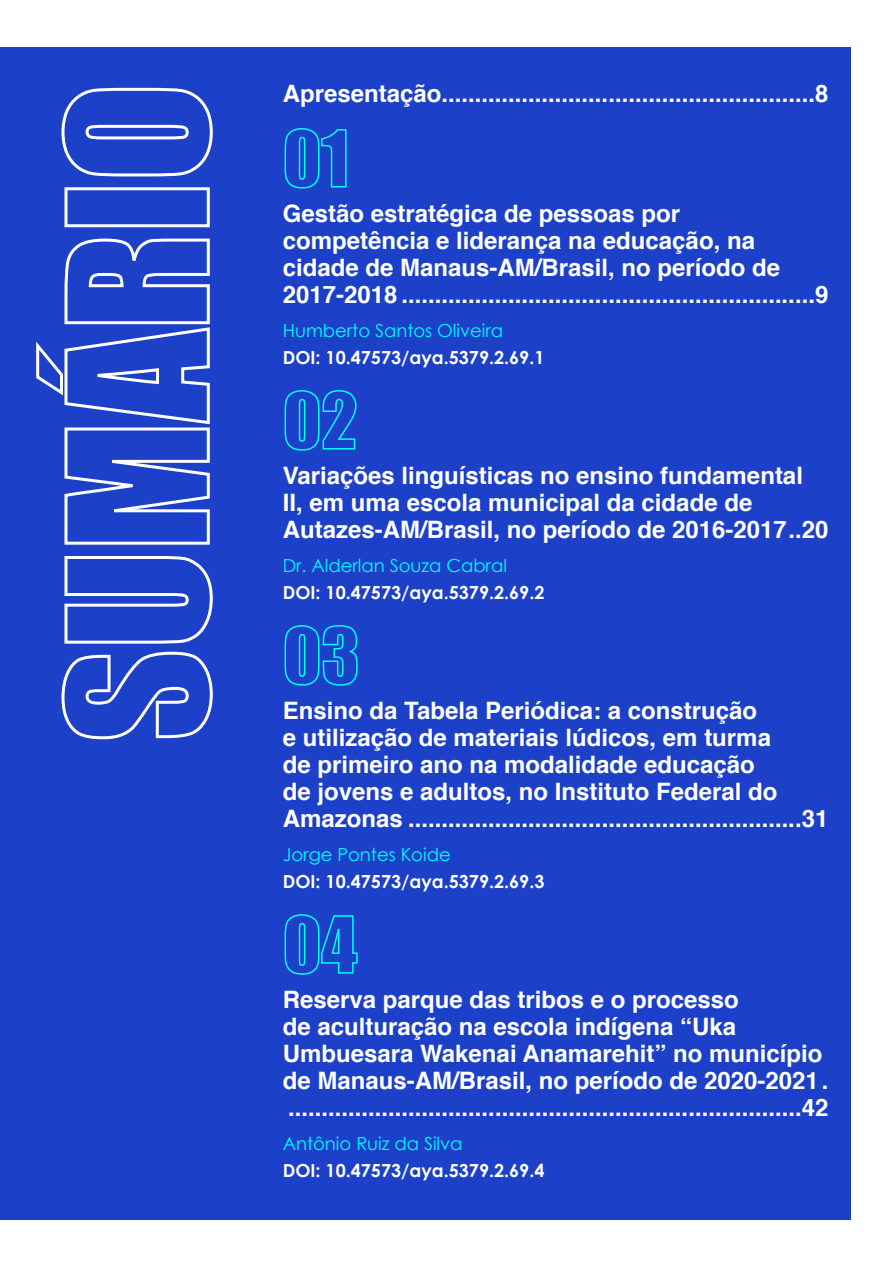
<style>
.page{position:relative;width:893px;height:1263px;background:#fff}
.page>*{position:absolute;margin:0;border:0;box-sizing:border-box;transform-origin:0 0}
.t1{font:700 24px/27px "Helvetica";color:#fff}
.t2{font:700 18px "Century Gothic";color:#fff}
.t3{font:18px "Century Gothic";color:#0ff}
</style>
<div class="page">
<div style="left:0;top:47px;width:850px;height:1172px;background:#1c41c8"></div>
<svg style="left:284px;top:128px;width:63px;height:61px"></svg>
<svg style="left:284px;top:390px;width:73px;height:61px"></svg>
<svg style="left:284px;top:625px;width:74px;height:61px"></svg>
<svg style="left:284px;top:914px;width:74px;height:61px"></svg>
<svg style="left:61px;top:556px;width:152px;height:184px"></svg>
<svg style="left:36px;top:238px;width:174px;height:307px"></svg>
<div style="left:64px;top:187px;width:146px;height:40px;border:3px solid #fff"></div>
<svg style="left:61px;top:87px;width:152px;height:90px"></svg>
<p class="t1" style="left:283px;top:80px;width:547px">Apresentação........................................................8</p>
<p class="t1" style="left:283px;top:201px;width:547px">Gestão estratégica de pessoas por competência e liderança na educação, na cidade de Manaus-AM/Brasil, no período de 2017-2018 ..............................................................9</p>
<p class="t3" style="left:283px;top:318px;width:222px">Humberto Santos Oliveira</p>
<p class="t2" style="left:283px;top:344px;width:263px">DOI: 10.47573/aya.5379.2.69.1</p>
<p class="t1" style="left:283px;top:463px;width:547px">Variações linguísticas no ensino fundamental<br>II, em uma escola municipal da cidade de<br>Autazes-AM/Brasil, no período de 2016-2017..20</p>
<p class="t3" style="left:283px;top:553px;width:226px">Dr. Alderlan Souza Cabral</p>
<p class="t2" style="left:283px;top:579px;width:263px">DOI: 10.47573/aya.5379.2.69.2</p>
<p class="t1" style="left:283px;top:698px;width:547px">Ensino da Tabela Periódica: a construção<br>e utilização de materiais lúdicos, em turma<br>de primeiro ano na modalidade educação<br>de jovens e adultos, no Instituto Federal do Amazonas ...........................................................31</p>
<p class="t3" style="left:283px;top:842px;width:169px">Jorge Pontes Koide</p>
<p class="t2" style="left:283px;top:868px;width:263px">DOI: 10.47573/aya.5379.2.69.3</p>
<p class="t1" style="left:283px;top:987px;width:547px">Reserva parque das tribos e o processo<br>de aculturação na escola indígena “Uka Umbuesara Wakenai Anamarehit” no município de Manaus-AM/Brasil, no período de 2020-2021. .............................................................................42</p>
<p class="t3" style="left:283px;top:1131px;width:181px">Antônio Ruiz da Silva</p>
<p class="t2" style="left:283px;top:1157px;width:263px">DOI: 10.47573/aya.5379.2.69.4</p>
</div>
